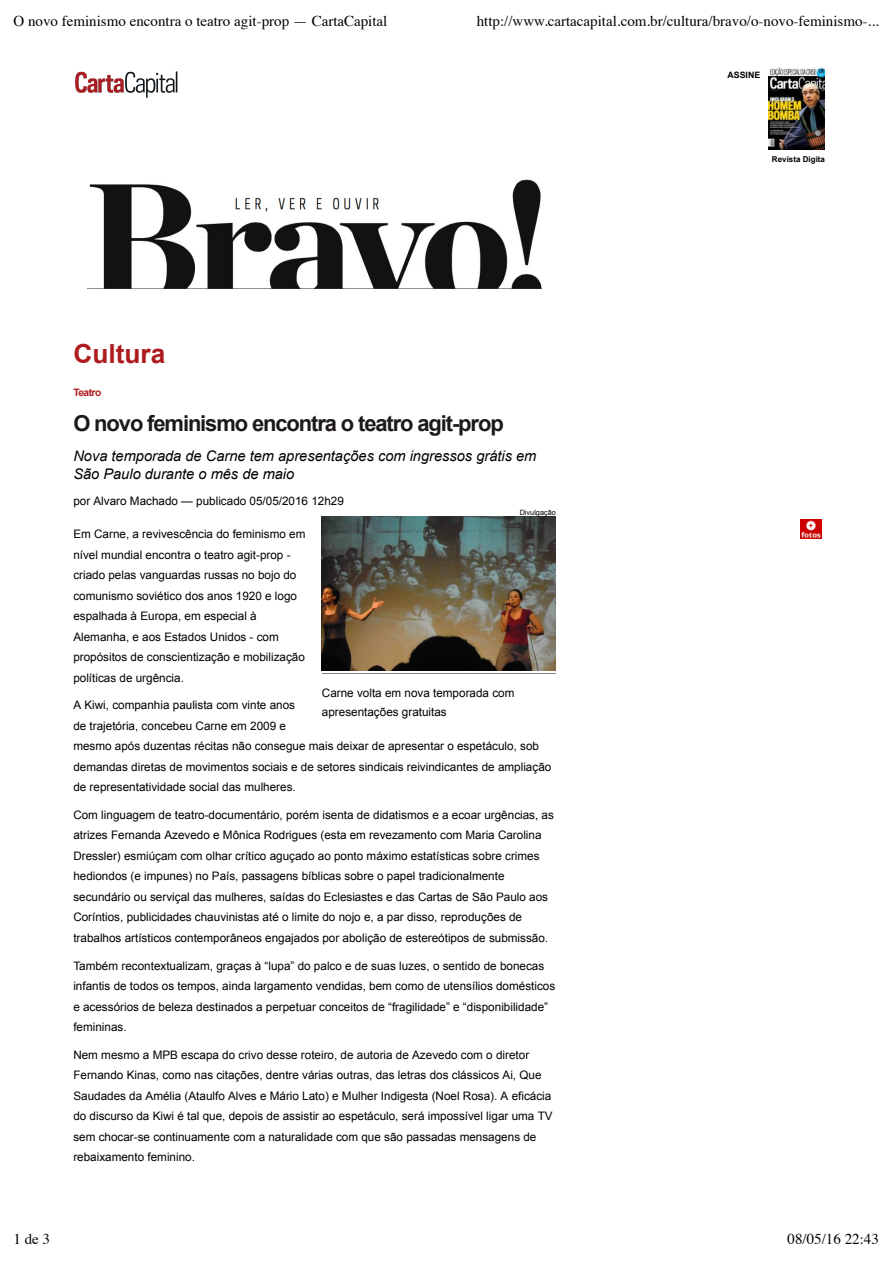
<style>
.page{position:relative;width:893px;height:1263px;background:#fff}
.page>*{position:absolute;margin:0;border:0;box-sizing:border-box;transform-origin:0 0}
.t1{font:700 26.25px "Arial";color:#ad1b1e}
.t2{font:700 21.9px "Arial";letter-spacing:-.05em;color:#1d191a}
.t3{font:15px "Times";color:#000}
.t4{font:italic 14.55px/18px "Arial";color:#000}
.t5{font:11.7px/20.4px "Arial";color:#000}
.t6{font:700 10.2px "Arial";letter-spacing:-.05em;color:#ad1b1e}
.t7{font:700 8.7px "Arial";color:#000}
.t8{font:700 8.1px "Arial";color:#000}
.t9{font:7.35px "Arial";color:#000}
</style>
<div class="page">
<hr style="left:322px;top:673px;width:234px;height:1px;background:#808080">
<img style="left:322px;top:517px;width:234px;height:153px">
<img style="left:88px;top:179px;width:453px;height:110px">
<img style="left:76px;top:71px;width:102px;height:26px">
<img style="left:768px;top:68px;width:57px;height:81px">
<img style="left:801px;top:520px;width:21px;height:19px">
<p class="t3" style="left:14px;top:14px;width:375px">O novo feminismo encontra o teatro agit-prop — CartaCapital</p>
<p class="t3" style="left:477px;top:14px;width:404px">http://www.cartacapital.com.br/cultura/bravo/o-novo-feminismo-...</p>
<h1 class="t1" style="left:73px;top:339px;width:94px">Cultura</h1>
<p class="t6" style="left:73px;top:386px;width:29px">Teatro</p>
<h2 class="t2" style="left:73px;top:411px;width:432px">O novo feminismo encontra o teatro agit-prop</h2>
<p class="t4" style="left:73px;top:447px;width:464px">Nova temporada de Carne tem apresentações com ingressos grátis em<br>São Paulo durante o mês de maio</p>
<p class="t5" style="left:73px;top:490px;width:272px">por Alvaro Machado — publicado 05/05/2016 12h29</p>
<p class="t9" style="left:520px;top:508px;width:38px">Divulgação</p>
<p class="t5" style="left:73px;top:524px;width:234px">Em Carne, a revivescência do feminismo em nível mundial encontra o teatro agit-prop - criado pelas vanguardas russas no bojo do comunismo soviético dos anos 1920 e logo espalhada à Europa, em especial à Alemanha, e aos Estados Unidos - com propósitos de conscientização e mobilização políticas de urgência.</p>
<p class="t5" style="left:73px;top:695px;width:479px">A Kiwi, companhia paulista com vinte anos<br>de trajetória, concebeu Carne em 2009 e<br>mesmo após duzentas récitas não consegue mais deixar de apresentar o espetáculo, sob demandas diretas de movimentos sociais e de setores sindicais reivindicantes de ampliação de representatividade social das mulheres.</p>
<p class="t5" style="left:73px;top:805px;width:482px">Com linguagem de teatro-documentário, porém isenta de didatismos e a ecoar urgências, as atrizes Fernanda Azevedo e Mônica Rodrigues (esta em revezamento com Maria Carolina Dressler) esmiúçam com olhar crítico aguçado ao ponto máximo estatísticas sobre crimes hediondos (e impunes) no País, passagens bíblicas sobre o papel tradicionalmente secundário ou serviçal das mulheres, saídas do Eclesiastes e das Cartas de São Paulo aos Coríntios, publicidades chauvinistas até o limite do nojo e, a par disso, reproduções de trabalhos artísticos contemporâneos engajados por abolição de estereótipos de submissão.</p>
<p class="t5" style="left:73px;top:955px;width:483px">Também recontextualizam, graças à “lupa” do palco e de suas luzes, o sentido de bonecas infantis de todos os tempos, ainda largamento vendidas, bem como de utensílios domésticos e acessórios de beleza destinados a perpetuar conceitos de “fragilidade” e “disponibilidade” femininas.</p>
<p class="t5" style="left:73px;top:1044px;width:481px">Nem mesmo a MPB escapa do crivo desse roteiro, de autoria de Azevedo com o diretor Fernando Kinas, como nas citações, dentre várias outras, das letras dos clássicos Ai, Que Saudades da Amélia (Ataulfo Alves e Mário Lato) e Mulher Indigesta (Noel Rosa). A eficácia do discurso da Kiwi é tal que, depois de assistir ao espetáculo, será impossível ligar uma TV sem chocar-se continuamente com a naturalidade com que são passadas mensagens de rebaixamento feminino.</p>
<p class="t5" style="left:322px;top:684px;width:194px;line-height:18.8px">Carne volta em nova temporada com apresentações gratuitas</p>
<p class="t7" style="left:727px;top:70px;width:34px">ASSINE</p>
<p class="t8" style="left:772px;top:155px;width:57px">Revista Digital</p>
<p class="t3" style="left:14px;top:1232px;width:38px">1 de 3</p>
<p class="t3" style="left:787px;top:1232px;width:93px">08/05/16 22:43</p>
</div>
